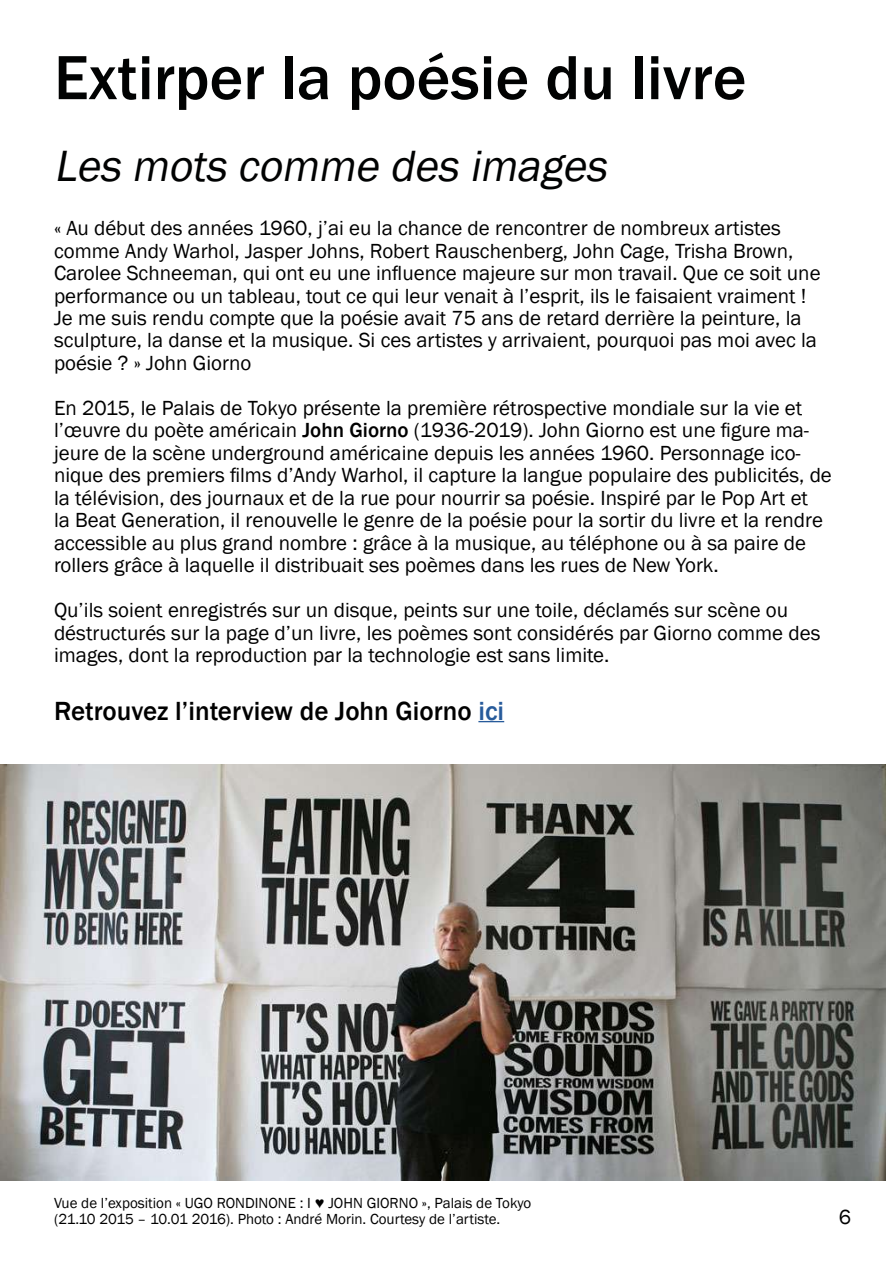
<style>
.page{position:relative;width:893px;height:1263px;background:#fff}
.page>*{position:absolute;margin:0;border:0;box-sizing:border-box;transform-origin:0 0}
.t1{font:500 64.5px "Franklin Gothic";color:#010202}
.t2{font:italic 45px "Franklin Gothic";color:#010202}
.t3{font:500 27px "Franklin Gothic";color:#000}
.t4{font:21px/22.5px "Franklin Gothic";color:#000}
.t5{font:15px/16.5px "Franklin Gothic";color:#000}
.s1{font-weight:500}
.s2{color:#275b9b}
</style>
<div class="page">
<svg style="left:478px;top:721px;width:26px;height:1px"></svg>
<img style="left:0;top:765px;width:886px;height:415px">
<h1 class="t1" style="left:54px;top:38px;width:694px">Extirper la poésie du livre</h1>
<h2 class="t2" style="left:54px;top:138px;width:564px">Les mots comme des images</h2>
<p class="t4" style="left:54px;top:217px;width:768px">« Au début des années 1960, j’ai eu la chance de rencontrer de nombreux artistes comme Andy Warhol, Jasper Johns, Robert Rauschenberg, John Cage, Trisha Brown, Carolee Schneeman, qui ont eu une influence majeure sur mon travail. Que ce soit une performance ou un tableau, tout ce qui leur venait à l’esprit, ils le faisaient vraiment !<br>Je me suis rendu compte que la poésie avait 75 ans de retard derrière la peinture, la sculpture, la danse et la musique. Si ces artistes y arrivaient, pourquoi pas moi avec la poésie ? » John Giorno</p>
<p class="t4" style="left:54px;top:397px;width:779px">En 2015, le Palais de Tokyo présente la première rétrospective mondiale sur la vie et l’œuvre du poète américain <span class="s1">John Giorno</span> (1936-2019). John Giorno est une figure ma&shy;jeure de la scène underground américaine depuis les années 1960. Personnage ico&shy;nique des premiers films d’Andy Warhol, il capture la langue populaire des publicités, de la télévision, des journaux et de la rue pour nourrir sa poésie. Inspiré par le Pop Art et<br>la Beat Generation, il renouvelle le genre de la poésie pour la sortir du livre et la rendre accessible au plus grand nombre : grâce à la musique, au téléphone ou à sa paire de rollers grâce à laquelle il distribuait ses poèmes dans les rues de New York.</p>
<p class="t4" style="left:54px;top:600px;width:768px">Qu’ils soient enregistrés sur un disque, peints sur une toile, déclamés sur scène ou déstructurés sur la page d’un livre, les poèmes sont considérés par Giorno comme des images, dont la reproduction par la technologie est sans limite.</p>
<p class="t3" style="left:54px;top:694px;width:452px">Retrouvez l’interview de John Giorno <span class="s2">ici</span></p>
<p class="t5" style="left:54px;top:1195px;width:479px">Vue de l’exposition « UGO RONDINONE : I ♥ JOHN GIORNO », Palais de Tokyo (21.10 2015 – 10.01 2016). Photo : André Morin. Courtesy de l’artiste.</p>
<p class="t4" style="left:839px;top:1206px;width:14px">6</p>
</div>
